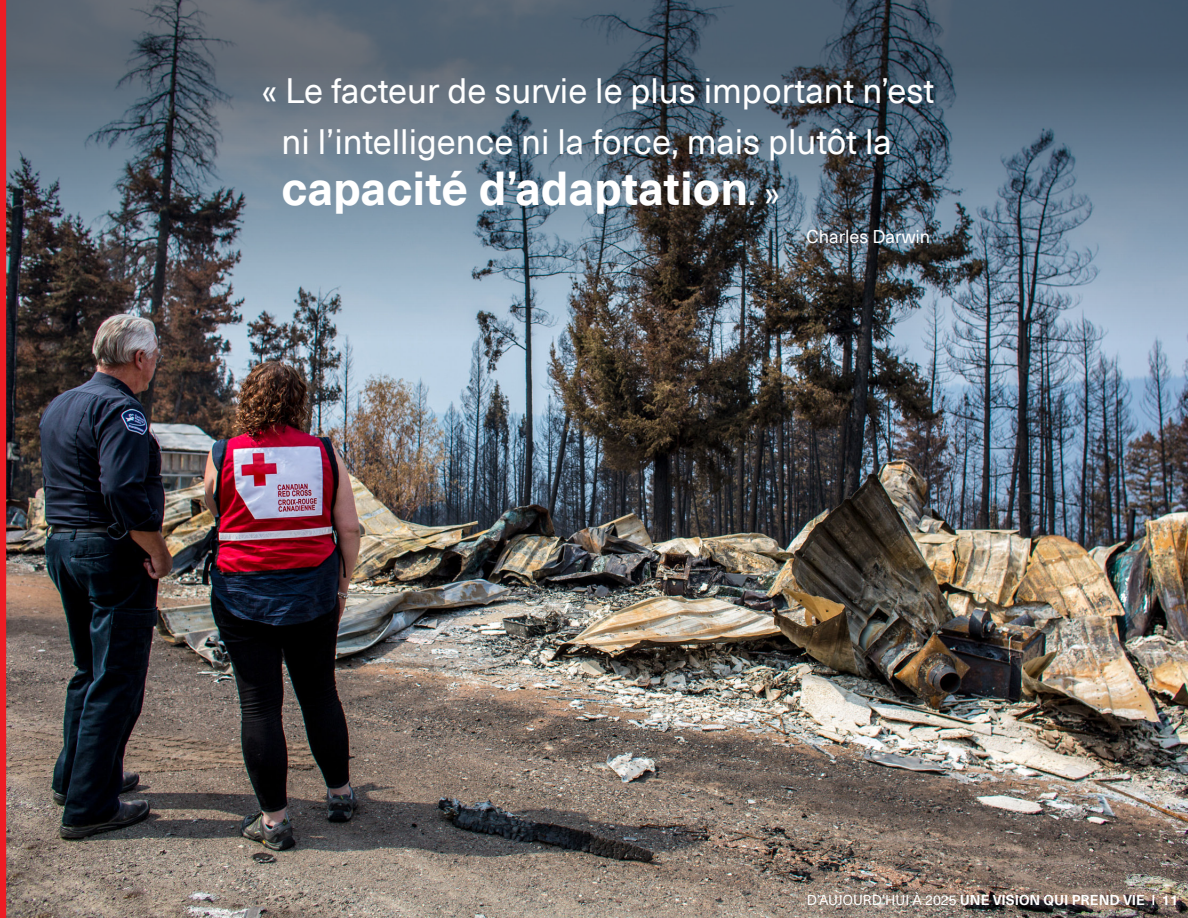
<style>
.page{position:relative;width:1188px;height:918px;background:#fff}
.page>*{position:absolute;margin:0;border:0;box-sizing:border-box;transform-origin:0 0}
.Body_2{font:700 46.5px "Neue Haas Unica Pro";color:#fff}
.Body_2-2{font:34.5px/51px "Neue Haas Unica Pro";color:#fff}
.Body_2-3{font:18px "Neue Haas Unica Pro";color:#fff}
.Body_2-4{font:700 13.95px "Neue Haas Unica Pro";color:#fff}
.s1{font-weight:400;font-size:34.5px}
.s2{font-weight:400}
</style>
<div class="page">
<img style="left:6px;top:421px;width:1182px;height:497px">
<img style="left:6px;top:0;width:1182px;height:421px">
<div style="left:0;top:0;width:6px;height:918px;background:#ed1c24"></div>
<svg style="left:1152px;top:895px;width:2px;height:10px"></svg>
<p class="Body_2-2" style="left:282px;top:66px;width:655px;text-indent:-20px">« Le facteur de survie le plus important n’est ni l’intelligence ni la force, mais plutôt la</p>
<p class="Body_2" style="left:282px;top:160px;width:500px">capacité d’adaptation<span class="s1">. »</span></p>
<p class="Body_2-3" style="left:806px;top:226px;width:125px">Charles Darwin</p>
<p class="Body_2-4" style="left:807px;top:891px;width:340px"><span class="s2">D’AUJOURD’HUI À 2025</span> UNE VISION QUI PREND VI E</p>
<p class="Body_2-4" style="left:1162px;top:891px;width:18px">11</p>
</div>
